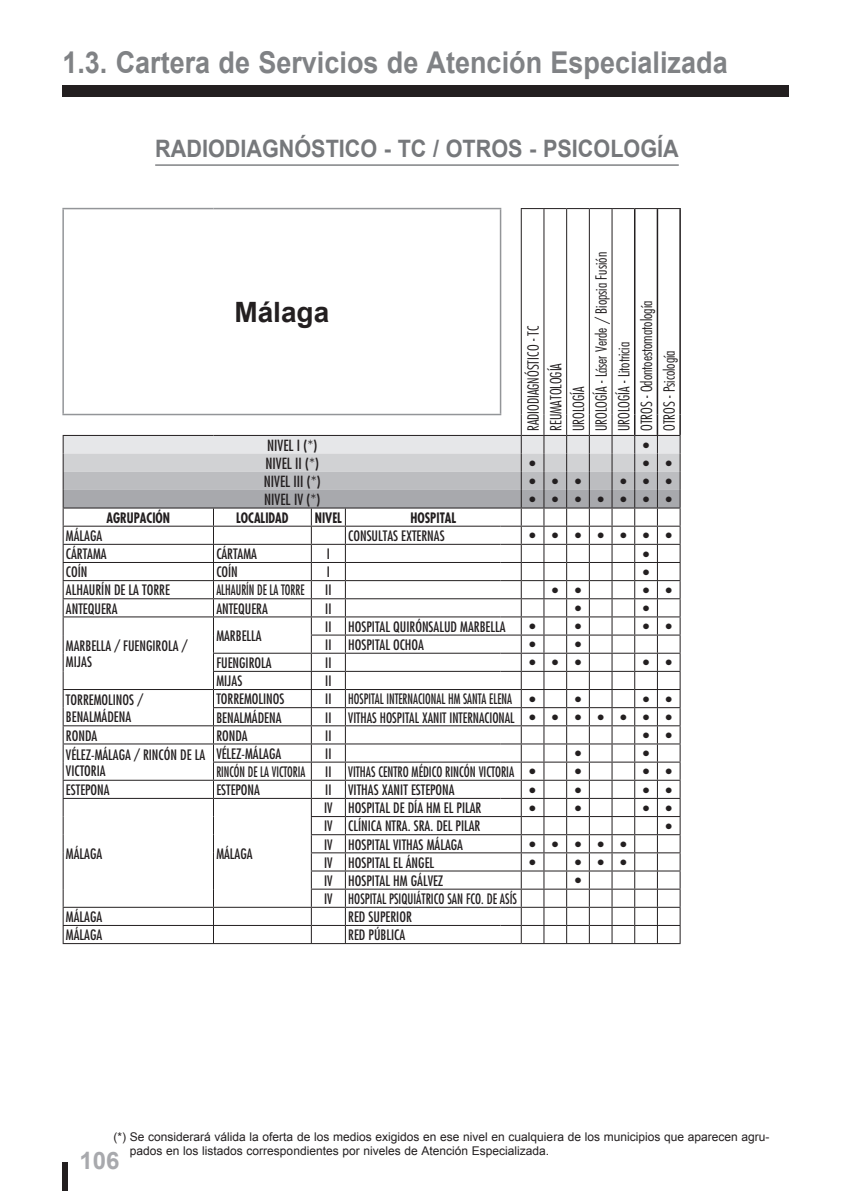
<style>
.page{position:relative;width:851px;height:1191px;background:#fff}
.page>*{position:absolute;margin:0;border:0;box-sizing:border-box;transform-origin:0 0}
.t1{font:700 30px "Arial";color:#808285;scale:.9 1}
.t2{font:700 28px "Arial";color:#231f20}
.t3{font:700 24px "Arial";color:#76787b;scale:.9 1}
.t4{font:700 24px "Arial";color:#a8a9ad}
.t5{font:300 condensed 15px/22.6px "Futura Std";color:#231f20}
.t6{font:condensed 15px "Futura Std";color:#231f20}
.t7{font:condensed 14px/16.6px "Futura Std";color:#231f20}
.t8{font:condensed 14px "Futura Std";color:#231f20;scale:.85 1}
.t9{font:700 condensed 14px "Futura Std";color:#231f20;scale:.9 1}
.t10{font:12px/14.4px "Arial";color:#231f20}
.s1{font-size:15px}
</style>
<div class="page">
<div style="left:62px;top:85px;width:726px;height:11px;background:#231f20"></div>
<div style="left:62px;top:1162px;width:6px;height:29px;background:#231f20"></div>
<hr style="left:155px;top:164px;width:523px;height:2px;background:#808285">
<hr style="left:521px;top:943px;width:159px;height:1px;background:#231f20">
<hr style="left:62px;top:208px;width:151px;height:1px;background:#939598">
<hr style="left:62px;top:209px;width:2px;height:205px;background:#939598">
<hr style="left:213px;top:208px;width:288px;height:1px;background:#939598">
<hr style="left:499px;top:209px;width:2px;height:205px;background:#939598">
<hr style="left:62px;top:414px;width:439px;height:1px;background:#939598">
<hr style="left:566px;top:209px;width:1px;height:205px;background:#231f20">
<hr style="left:63px;top:943px;width:458px;height:1px;background:#231f20">
<hr style="left:588px;top:209px;width:1px;height:205px;background:#231f20">
<hr style="left:611px;top:209px;width:1px;height:205px;background:#231f20">
<hr style="left:520px;top:209px;width:1px;height:205px;background:#231f20">
<hr style="left:543px;top:209px;width:1px;height:205px;background:#231f20">
<svg style="left:520px;top:208px;width:114px;height:1px"></svg>
<hr style="left:634px;top:208px;width:46px;height:1px;background:#231f20">
<hr style="left:634px;top:209px;width:1px;height:205px;background:#231f20">
<hr style="left:656px;top:209px;width:2px;height:205px;background:#231f20">
<hr style="left:679px;top:209px;width:1px;height:205px;background:#231f20">
<svg style="left:63px;top:414px;width:617px;height:529px"></svg>
<h1 class="t1" style="left:62px;top:43px;width:740px">1.3. Cartera de Servicios de Atención Especializada</h1>
<h3 class="t3" style="left:155px;top:133px;width:583px">RADIODIAGNÓSTICO - TC / OTROS - PSICOLOGÍA</h3>
<h2 class="t2" style="left:234px;top:293px;width:96px">Málaga</h2>
<p class="t5" style="left:523px;top:431px;width:180px;rotate:-90deg">RADIODIAGNÓSTICO - TC<br>REUMATOLOGÍA<br>UROLOGÍA<br>UROLOGÍA - Láser Verde / Biopsia Fusión<br>UROLOGÍA - Litotricia<br>OTROS - Odontoestomatología<br>OTROS - Psicología</p>
<p class="t6" style="left:267px;top:438px;width:52px">NIVEL I (*)</p>
<p class="t6" style="left:643px;top:438px;width:7px">•</p>
<p class="t6" style="left:265px;top:456px;width:55px">NIVEL II (*)</p>
<p class="t6" style="left:529px;top:456px;width:7px">•</p>
<p class="t6" style="left:643px;top:456px;width:30px">• •</p>
<p class="t6" style="left:264px;top:474px;width:58px">NIVEL III (*)</p>
<p class="t6" style="left:529px;top:474px;width:53px">•••</p>
<p class="t6" style="left:620px;top:474px;width:53px">•••</p>
<p class="t6" style="left:264px;top:492px;width:57px">NIVEL IV (*)</p>
<p class="t6" style="left:529px;top:492px;width:144px">•••••••</p>
<p class="t9" style="left:106px;top:511px;width:72px">AGRUPACIÓN</p>
<p class="t9" style="left:236px;top:511px;width:60px">LOCALIDAD</p>
<p class="t9" style="left:315px;top:511px;width:32px">NIVEL</p>
<p class="t9" style="left:410px;top:511px;width:52px">HOSPITAL</p>
<p class="t7" style="left:66px;top:528px;width:38px">MÁLAGA</p>
<p class="t7" style="left:348px;top:528px;width:98px">CONSULTAS EXTERNAS</p>
<p class="t6" style="left:529px;top:529px;width:144px">•••••••</p>
<p class="t7" style="left:66px;top:546px;width:42px">CÁRTAMA</p>
<p class="t7" style="left:216px;top:546px;width:42px">CÁRTAMA</p>
<p class="t7" style="left:327px;top:546px;width:5px">I</p>
<p class="t6" style="left:643px;top:547px;width:7px">•</p>
<p class="t7" style="left:66px;top:564px;width:23px">COÍN</p>
<p class="t7" style="left:216px;top:564px;width:23px">COÍN</p>
<p class="t7" style="left:327px;top:564px;width:5px">I</p>
<p class="t6" style="left:643px;top:565px;width:7px">•</p>
<p class="t7" style="left:66px;top:582px;width:105px">ALHAURÍN DE LA TORRE</p>
<p class="t8" style="left:216px;top:584px;width:105px">ALHAURÍN DE LA TORRE</p>
<p class="t7" style="left:325px;top:582px;width:8px">II</p>
<p class="t6" style="left:552px;top:583px;width:30px">• •</p>
<p class="t6" style="left:643px;top:583px;width:30px">• •</p>
<p class="t7" style="left:66px;top:601px;width:53px">ANTEQUERA</p>
<p class="t7" style="left:216px;top:601px;width:53px">ANTEQUERA</p>
<p class="t7" style="left:325px;top:601px;width:8px">II</p>
<p class="t6" style="left:575px;top:601px;width:7px">•</p>
<p class="t6" style="left:643px;top:601px;width:7px">•</p>
<p class="t7" style="left:66px;top:638px;width:123px">MARBELLA / FUENGIROLA /<br>MIJAS</p>
<p class="t7" style="left:325px;top:619px;width:182px">II HOSPITAL QUIRÓNSALUD MARBELLA</p>
<p class="t6" style="left:529px;top:619px;width:7px">•</p>
<p class="t6" style="left:575px;top:619px;width:7px">•</p>
<p class="t6" style="left:643px;top:619px;width:30px">• •</p>
<p class="t7" style="left:325px;top:637px;width:100px">II HOSPITAL OCHOA</p>
<p class="t6" style="left:529px;top:638px;width:7px">•</p>
<p class="t6" style="left:575px;top:638px;width:7px">•</p>
<p class="t7" style="left:216px;top:628px;width:47px">MARBELLA</p>
<p class="t7" style="left:216px;top:655px;width:57px">FUENGIROLA</p>
<p class="t7" style="left:325px;top:655px;width:8px">II</p>
<p class="t6" style="left:529px;top:656px;width:53px">•••</p>
<p class="t6" style="left:643px;top:656px;width:30px">• •</p>
<p class="t7" style="left:216px;top:673px;width:27px">MIJAS</p>
<p class="t7" style="left:325px;top:673px;width:8px">II</p>
<p class="t7" style="left:66px;top:692px;width:79px">TORREMOLINOS /<br>BENALMÁDENA</p>
<p class="t7" style="left:216px;top:691px;width:70px">TORREMOLINOS</p>
<p class="t7" style="left:325px;top:691px;width:212px">II HOSPITAL INTERNACIONAL HM SANTA ELENA <span class="s1">•</span></p>
<p class="t6" style="left:575px;top:692px;width:7px">•</p>
<p class="t6" style="left:643px;top:692px;width:30px">• •</p>
<p class="t7" style="left:216px;top:709px;width:67px">BENALMÁDENA</p>
<p class="t7" style="left:325px;top:709px;width:348px">II VITHAS HOSPITAL XANIT INTERNACIONAL <span class="s1">• • • • • • •</span></p>
<p class="t7" style="left:66px;top:728px;width:33px">RONDA</p>
<p class="t7" style="left:216px;top:728px;width:33px">RONDA</p>
<p class="t7" style="left:325px;top:728px;width:8px">II</p>
<p class="t6" style="left:643px;top:728px;width:30px">• •</p>
<p class="t7" style="left:66px;top:747px;width:141px">VÉLEZ-MÁLAGA / RINCÓN DE LA<br>VICTORIA</p>
<p class="t7" style="left:216px;top:746px;width:66px">VÉLEZ-MÁLAGA</p>
<p class="t7" style="left:325px;top:746px;width:8px">II</p>
<p class="t6" style="left:575px;top:746px;width:7px">•</p>
<p class="t6" style="left:643px;top:746px;width:7px">•</p>
<p class="t8" style="left:216px;top:765px;width:106px">RINCÓN DE LA VICTORIA</p>
<p class="t7" style="left:325px;top:764px;width:212px">II VITHAS CENTRO MÉDICO RINCÓN VICTORIA <span class="s1">•</span></p>
<p class="t6" style="left:575px;top:765px;width:7px">•</p>
<p class="t6" style="left:643px;top:765px;width:30px">• •</p>
<p class="t7" style="left:66px;top:782px;width:45px">ESTEPONA</p>
<p class="t7" style="left:216px;top:782px;width:45px">ESTEPONA</p>
<p class="t7" style="left:325px;top:782px;width:131px">II VITHAS XANIT ESTEPONA</p>
<p class="t6" style="left:529px;top:783px;width:7px">•</p>
<p class="t6" style="left:575px;top:783px;width:7px">•</p>
<p class="t6" style="left:643px;top:783px;width:30px">• •</p>
<p class="t7" style="left:66px;top:846px;width:38px">MÁLAGA</p>
<p class="t7" style="left:216px;top:846px;width:38px">MÁLAGA</p>
<p class="t7" style="left:324px;top:800px;width:159px">IV HOSPITAL DE DÍA HM EL PILAR</p>
<p class="t6" style="left:529px;top:801px;width:7px">•</p>
<p class="t6" style="left:575px;top:801px;width:7px">•</p>
<p class="t6" style="left:643px;top:801px;width:30px">• •</p>
<p class="t7" style="left:324px;top:818px;width:158px">IV CLÍNICA NTRA. SRA. DEL PILAR</p>
<p class="t6" style="left:665px;top:819px;width:7px">•</p>
<p class="t7" style="left:324px;top:836px;width:140px">IV HOSPITAL VITHAS MÁLAGA</p>
<p class="t6" style="left:529px;top:837px;width:98px">•••••</p>
<p class="t7" style="left:324px;top:855px;width:111px">IV HOSPITAL EL ÁNGEL</p>
<p class="t6" style="left:529px;top:855px;width:7px">•</p>
<p class="t6" style="left:575px;top:855px;width:53px">•••</p>
<p class="t7" style="left:324px;top:873px;width:121px">IV HOSPITAL HM GÁLVEZ</p>
<p class="t6" style="left:575px;top:873px;width:7px">•</p>
<p class="t7" style="left:324px;top:891px;width:194px">IV HOSPITAL PSIQUIÁTRICO SAN FCO. DE ASÍS</p>
<p class="t7" style="left:66px;top:909px;width:38px">MÁLAGA</p>
<p class="t7" style="left:348px;top:909px;width:65px">RED SUPERIOR</p>
<p class="t7" style="left:66px;top:927px;width:38px">MÁLAGA</p>
<p class="t7" style="left:348px;top:927px;width:58px">RED PÚBLICA</p>
<p class="t10" style="left:130px;top:1129px;width:641px;text-indent:-16px">(*) Se considerará válida la oferta de los medios exigidos en ese nivel en cualquiera de los municipios que aparecen agru&shy;pados en los listados correspondientes por niveles de Atención Especializada.</p>
<h3 class="t4" style="left:79px;top:1144px;width:42px">106</h3>
</div>
